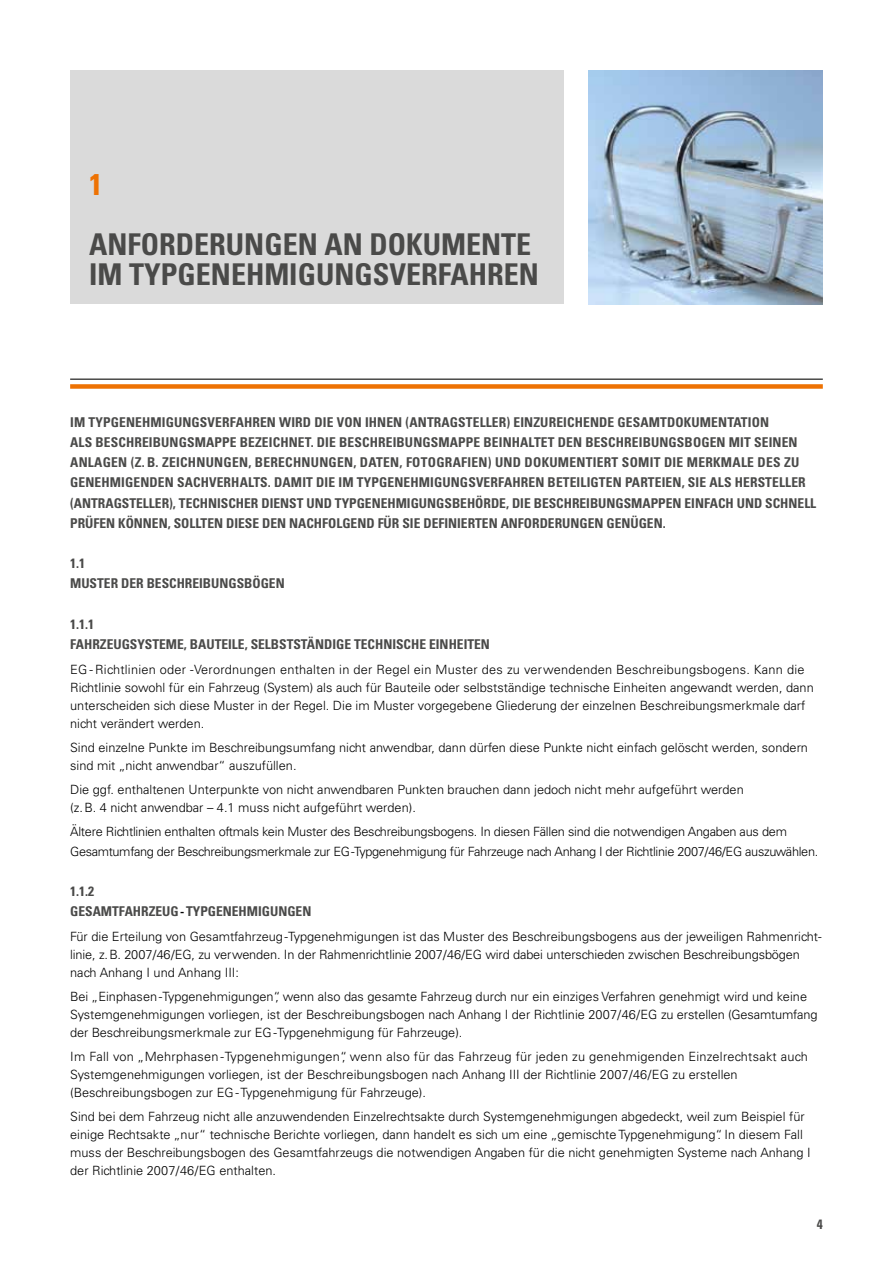
<style>
.page{position:relative;width:893px;height:1263px;background:#fff}
.page>*{position:absolute;margin:0;border:0;box-sizing:border-box;transform-origin:0 0}
.t1{font:700 condensed 30px/30px "Univers LT Std";color:#4a4a49}
.t2{font:700 condensed 30px "Univers LT Std";color:#ee7203}
.t3{font:700 condensed 13.5px/20.2px "Univers LT Std";letter-spacing:.01em;color:#4a4a49}
.t4{font:300 12.75px/18px "Univers LT Std";color:#000}
.t5{font:300 12.75px/20.2px "Univers LT Std";letter-spacing:-.025em;color:#000}
.s1{font-size:12.75px;color:#000}
</style>
<div class="page">
<div style="left:70px;top:70px;width:493px;height:234px;background:#dadada"></div>
<img style="left:589px;top:70px;width:234px;height:234px">
<div style="left:70px;top:384px;width:753px;height:5px;background:#ee7203"></div>
<hr style="left:70px;top:378px;width:753px;height:2px;background:#4a4a49">
<h1 class="t2" style="left:89px;top:166px;width:15px">1</h1>
<h1 class="t1" style="left:89px;top:229px;width:451px">ANFORDERUNGEN AN DOKUMENTE<br>IM TYPGENEHMIGUNGSVERFAHREN</h1>
<p class="t3" style="left:70px;top:411px;width:748px">IM TYPGENEHMIGUNGSVERFAHREN WIRD DIE VON IHNEN (ANTRAGSTELLER) EINZUREICHENDE GESAMTDOKUMENTATION<br>ALS BESCHREIBUNGSMAPPE BEZEICHNET. DIE BESCHREIBUNGSMAPPE BEINHALTET DEN BESCHREIBUNGSBOGEN MIT SEINEN ANLAGEN (Z. B. ZEICHNUNGEN, BERECHNUNGEN, DATEN, FOTOGRAFIEN) UND DOKUMENTIERT SOMIT DIE MERKMALE DES ZU GENEHMIGENDEN SACHVERHALTS. DAMIT DIE IM TYPGENEHMIGUNGSVERFAHREN BETEILIGTEN PARTEIEN, SIE ALS HERSTELLER (ANTRAGSTELLER), TECHNISCHER DIENST UND TYPGENEHMIGUNGSBEHÖRDE, DIE BESCHREIBUNGSMAPPEN EINFACH UND SCHNELL PRÜFEN KÖNNEN, SOLLTEN DIESE DEN NACHFOLGEND FÜR SIE DEFINIERTEN ANFORDERUNGEN GENÜGEN.</p>
<p class="t3" style="left:70px;top:553px;width:216px">1.1<br>MUSTER DER BESCHREIBUNGSBÖGEN</p>
<p class="t3" style="left:70px;top:614px;width:421px">1.1.1<br>FAHRZEUGSYSTEME, BAUTEILE, SELBSTSTÄNDIGE TECHNISCHE EINHEITEN</p>
<p class="t4" style="left:70px;top:660px;width:745px">EG -Richtlinien oder -Verordnungen enthalten in der Regel ein Muster des zu verwendenden Beschreibungsbogens. Kann die Richtlinie sowohl für ein Fahrzeug (System) als auch für Bauteile oder selbstständige technische Einheiten angewandt werden, dann unterscheiden sich diese Muster in der Regel. Die im Muster vorgegebene Gliederung der einzelnen Beschreibungsmerkmale darf nicht verändert werden.</p>
<p class="t4" style="left:70px;top:738px;width:739px">Sind einzelne Punkte im Beschreibungsumfang nicht anwendbar, dann dürfen diese Punkte nicht einfach gelöscht werden, sondern sind mit „nicht anwendbar“ auszufüllen.</p>
<p class="t4" style="left:70px;top:780px;width:675px">Die ggf. enthaltenen Unterpunkte von nicht anwendbaren Punkten brauchen dann jedoch nicht mehr aufgeführt werden (z.B. 4 nicht anwendbar – 4.1 muss nicht aufgeführt werden).</p>
<p class="t5" style="left:70px;top:821px;width:750px">Ältere Richtlinien enthalten oftmals kein Muster des Beschreibungsbogens. In diesen Fällen sind die notwendigen Angaben aus dem<br>Gesamtumfang der Beschreibungsmerkmale zur EG-Typgenehmigung für Fahrzeuge nach Anhang I der Richtlinie 2007/46/EG auszuwählen.</p>
<p class="t3" style="left:70px;top:881px;width:243px">1.1.2<br>GESAMTFAHRZEUG<span class="s1">-</span>TYPGENEHMIGUNGEN</p>
<p class="t4" style="left:70px;top:927px;width:753px">Für die Erteilung von Gesamtfahrzeug-Typgenehmigungen ist das Muster des Beschreibungsbogens aus der jeweiligen Rahmenricht&shy;linie, z.B. 2007/46/EG, zu verwenden. In der Rahmenrichtlinie 2007/46/EG wird dabei unterschieden zwischen Beschreibungsbögen nach Anhang I und Anhang III:</p>
<p class="t4" style="left:70px;top:987px;width:749px">Bei „Einphasen-Typgenehmigungen“, wenn also das gesamte Fahrzeug durch nur ein einziges Verfahren genehmigt wird und keine<br>Systemgenehmigungen vorliegen, ist der Beschreibungsbogen nach Anhang I der Richtlinie 2007/46/EG zu erstellen (Gesamtumfang der Beschreibungsmerkmale zur EG-Typgenehmigung für Fahrzeuge).</p>
<p class="t4" style="left:70px;top:1047px;width:739px">Im Fall von „Mehrphasen -Typgenehmigungen“, wenn also für das Fahrzeug für jeden zu genehmigenden Einzelrechtsakt auch<br>Systemgenehmigungen vorliegen, ist der Beschreibungsbogen nach Anhang III der Richtlinie 2007/46/EG zu erstellen (Beschreibungsbogen zur EG- Typgenehmigung für Fahrzeuge).</p>
<p class="t4" style="left:70px;top:1107px;width:742px">Sind bei dem Fahrzeug nicht alle anzuwendenden Einzelrechtsakte durch Systemgenehmigungen abgedeckt, weil zum Beispiel für einige Rechtsakte „nur“ technische Berichte vorliegen, dann handelt es sich um eine „gemischte Typgenehmigung“. In diesem Fall muss der Beschreibungsbogen des Gesamtfahrzeugs die notwendigen Angaben für die nicht genehmigten Systeme nach Anhang I der Richtlinie 2007/46/EG enthalten.</p>
<p class="t3" style="left:817px;top:1214px;width:7px">4</p>
</div>
